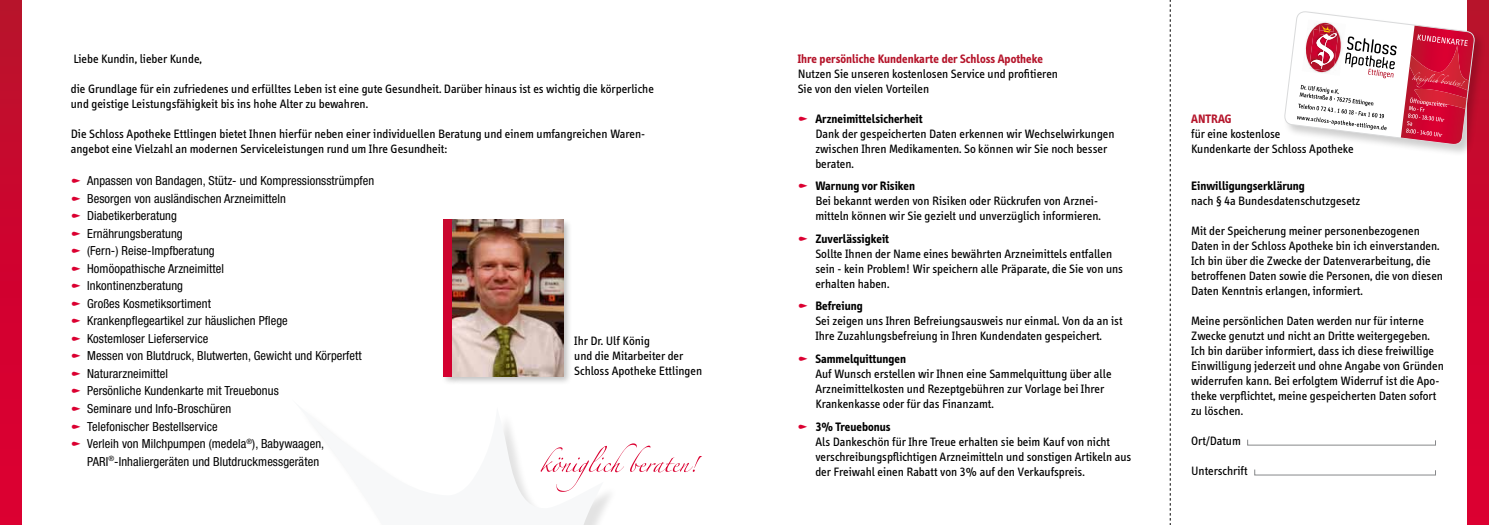
<style>
.page{position:relative;width:1489px;height:525px;background:#fff}
.page>*{position:absolute;margin:0;border:0;box-sizing:border-box;transform-origin:0 0}
.t1{font:12.5px/15px "Info";letter-spacing:.005em;color:#000}
.t2{font:condensed 12.5px/17.5px "Helvetica Neue LT Std";letter-spacing:.005em;color:#000}
.t3{font:700 12.5px "Info";letter-spacing:.005em;color:#000}
.t4{font:700 12.5px "Info";letter-spacing:.005em;color:#b5152b}
</style>
<div class="page">
<div style="left:0;top:0;width:21px;height:524px;background:linear-gradient(to bottom,#ba112c,#e00032)"></div>
<div style="left:1467px;top:0;width:21px;height:524px;background:linear-gradient(to bottom,#ba112c,#e00032)"></div>
<svg style="left:1169px;top:0;width:1px;height:524px"></svg>
<div style="left:1282px;top:10px;width:203px;height:146px;background:#000;opacity:.2"></div>
<svg style="left:1283px;top:11px;width:191px;height:134px"></svg>
<svg style="left:1247px;top:439px;width:188px;height:6px"></svg>
<svg style="left:1254px;top:469px;width:181px;height:6px"></svg>
<div style="left:440px;top:217px;width:22px;height:168px;background:#000;opacity:.25"></div>
<div style="left:443px;top:220px;width:9px;height:156px;background:#cf022f"></div>
<div style="left:450px;top:217px;width:122px;height:167px;background:#000;opacity:.25"></div>
<img style="left:452px;top:220px;width:112px;height:156px">
<svg style="left:616px;top:443px;width:86px;height:30px"></svg>
<div style="left:293px;top:401px;width:323px;height:123px;background:#000;opacity:.75"></div>
<svg style="left:293px;top:401px;width:310px;height:123px"></svg>
<p class="t1" style="left:73px;top:51px;width:130px">Liebe Kundin, lieber Kunde,</p>
<p class="t1" style="left:71px;top:81px;width:584px">die Grundlage für ein zufriedenes und erfülltes Leben ist eine gute Gesundheit. Darüber hinaus ist es wichtig die körperliche und geistige Leistungsfähigkeit bis ins hohe Alter zu bewahren.</p>
<p class="t1" style="left:71px;top:126px;width:576px">Die Schloss Apotheke Ettlingen bietet Ihnen hierfür neben einer individuellen Beratung und einem umfangreichen Waren&shy;angebot eine Vielzahl an modernen Serviceleistungen rund um Ihre Gesundheit:</p>
<p class="t2" style="left:87px;top:172px;width:289px">Anpassen von Bandagen, Stütz- und Kompressionsstrümpfen Besorgen von ausländischen Arzneimitteln Diabetikerberatung<br>Ernährungsberatung<br>(Fern-) Reise-Impfberatung<br>Homöopathische Arzneimittel<br>Inkontinenzberatung<br>Großes Kosmetiksortiment<br>Krankenpflegeartikel zur häuslichen Pflege<br>Kostemloser Lieferservice<br>Messen von Blutdruck, Blutwerten, Gewicht und Körperfett Naturarzneimittel<br>Persönliche Kundenkarte mit Treuebonus<br>Seminare und Info-Broschüren<br>Telefonischer Bestellservice<br>Verleih von Milchpumpen (medela<sup>®</sup>), Babywaagen, PARI<sup>®</sup>-Inhaliergeräten und Blutdruckmessgeräten</p>
<p class="t1" style="left:574px;top:333px;width:129px">Ihr Dr. Ulf König<br>und die Mitarbeiter der<br>Schloss Apotheke Ettlingen</p>
<p class="t4" style="left:797px;top:51px;width:247px">Ihre persönliche Kundenkarte der Schloss Apotheke</p>
<p class="t1" style="left:797px;top:66px;width:262px">Nutzen Sie unseren kostenlosen Service und profitieren<br>Sie von den vielen Vorteilen</p>
<p class="t3" style="left:815px;top:111px;width:109px">Arzneimittelsicherheit</p>
<p class="t1" style="left:815px;top:126px;width:300px">Dank der gespeicherten Daten erkennen wir Wechselwirkungen zwischen Ihren Medikamenten. So können wir Sie noch besser beraten.</p>
<p class="t3" style="left:815px;top:179px;width:101px">Warnung vor Risiken</p>
<p class="t1" style="left:815px;top:194px;width:287px">Bei bekannt werden von Risiken oder Rückrufen von Arznei&shy;mitteln können wir Sie gezielt und unverzüglich informieren.</p>
<p class="t3" style="left:815px;top:231px;width:75px">Zuverlässigkeit</p>
<p class="t1" style="left:815px;top:246px;width:309px">Sollte Ihnen der Name eines bewährten Arzneimittels entfallen sein - kein Problem! Wir speichern alle Präparate, die Sie von uns erhalten haben.</p>
<p class="t3" style="left:815px;top:299px;width:49px">Befreiung</p>
<p class="t1" style="left:815px;top:314px;width:308px">Sei zeigen uns Ihren Befreiungsausweis nur einmal. Von da an ist<br>Ihre Zuzahlungsbefreiung in Ihren Kundendaten gespeichert.</p>
<p class="t3" style="left:815px;top:351px;width:92px">Sammelquittungen</p>
<p class="t1" style="left:815px;top:366px;width:297px">Auf Wunsch erstellen wir Ihnen eine Sammelquittung über alle<br>Arzneimittelkosten und Rezeptgebühren zur Vorlage bei Ihrer<br>Krankenkasse oder für das Finanzamt.</p>
<p class="t3" style="left:815px;top:419px;width:77px">3% Treuebonus</p>
<p class="t1" style="left:815px;top:434px;width:317px">Als Dankeschön für Ihre Treue erhalten sie beim Kauf von nicht verschreibungspflichtigen Arzneimitteln und sonstigen Artikeln aus der Freiwahl einen Rabatt von 3% auf den Verkaufspreis.</p>
<p class="t4" style="left:1191px;top:111px;width:42px">ANTRAG</p>
<p class="t1" style="left:1191px;top:126px;width:164px">für eine kostenlose<br>Kundenkarte der Schloss Apotheke</p>
<p class="t3" style="left:1191px;top:179px;width:115px">Einwilligungserklärung</p>
<p class="t1" style="left:1191px;top:193px;width:171px">nach § 4a Bundesdatenschutzgesetz</p>
<p class="t1" style="left:1191px;top:223px;width:253px">Mit der Speicherung meiner personenbezogenen Daten in der Schloss Apotheke bin ich einverstanden.<br>Ich bin über die Zwecke der Datenverarbeitung, die betroffenen Daten sowie die Personen, die von diesen Daten Kenntnis erlangen, informiert.</p>
<p class="t1" style="left:1191px;top:313px;width:254px">Meine persönlichen Daten werden nur für interne Zwecke genutzt und nicht an Dritte weitergegeben.<br>Ich bin darüber informiert, dass ich diese freiwillige Einwilligung jederzeit und ohne Angabe von Gründen widerrufen kann. Bei erfolgtem Widerruf ist die Apo&shy;theke verpflichtet, meine gespeicherten Daten sofort zu löschen.</p>
<p class="t1" style="left:1191px;top:433px;width:51px">Ort/Datum</p>
<p class="t1" style="left:1191px;top:463px;width:58px">Unterschrift</p>
</div>
